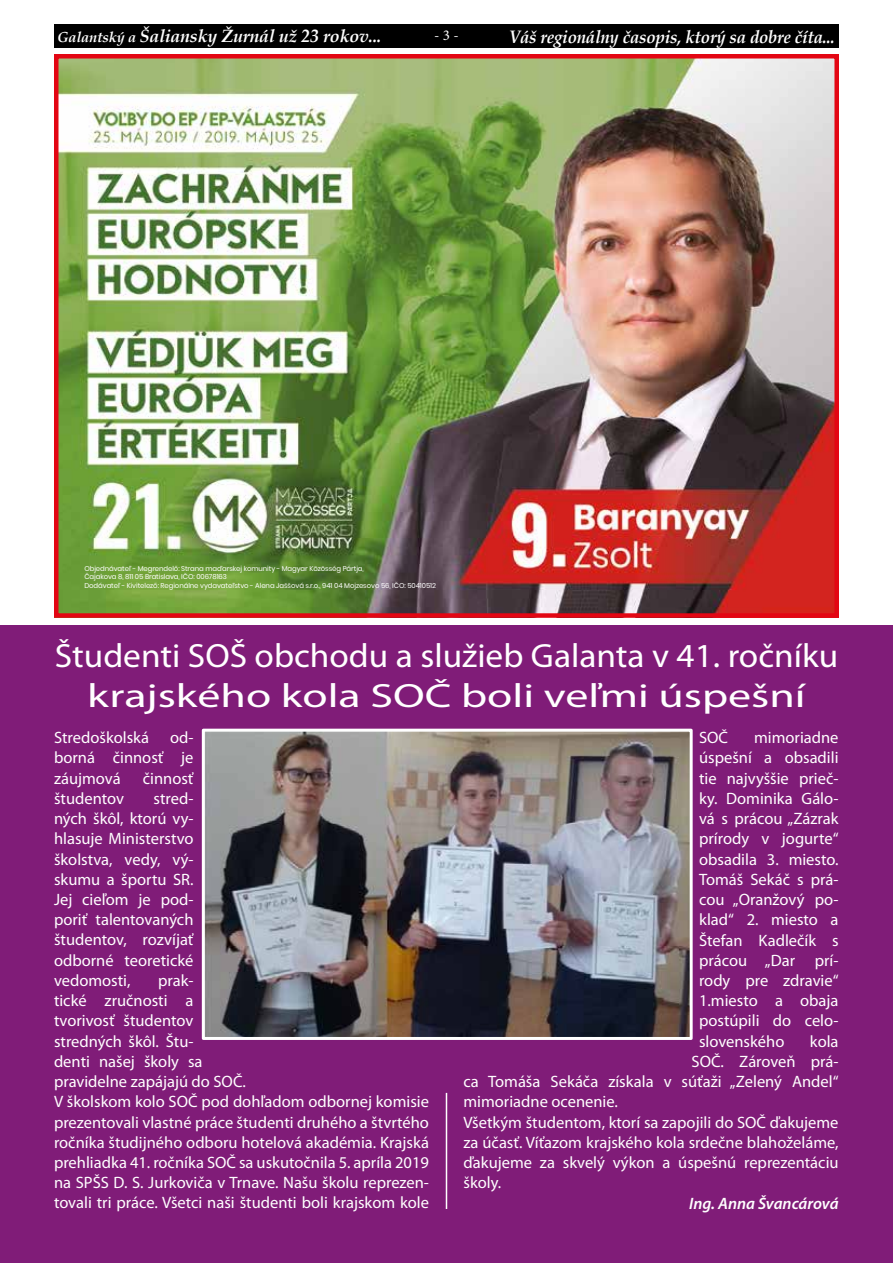
<style>
.page{position:relative;width:893px;height:1263px;background:#fff}
.page>*{position:absolute;margin:0;border:0;box-sizing:border-box;transform-origin:0 0}
.t1{font:33.6px/40.3px "Myriad Pro";color:#fff;text-align:center;scale:1.05 1}
.t2{font:italic 700 18px "Book Antiqua";letter-spacing:-.01em;color:#fff;scale:.93 1}
.t3{font:italic 700 17.7px "Book Antiqua";letter-spacing:-.01em;color:#fff}
.t4{font:16.5px/20.2px "Myriad Pro";color:#fff;text-align:justify}
.t5{font:italic 600 16.5px "Myriad Pro";color:#fff}
.t6{font:15px "Minion Pro";color:#fff}
.t7{font:6.9px/8.2px "Poppins";letter-spacing:-.01em;color:#fff}
.s1{font-size:14.55px}
</style>
<div class="page">
<img style="left:59px;top:59px;width:775px;height:554px">
<div style="left:54px;top:54px;width:785px;height:564px;border:4px solid #e30613"></div>
<div style="left:0;top:625px;width:893px;height:638px;background:#801c78"></div>
<img style="left:206px;top:733px;width:483px;height:303px">
<div style="left:202px;top:729px;width:491px;height:311px;border:3px solid #fff"></div>
<hr style="left:446px;top:1093px;width:1px;height:116px;background:#fff">
<div style="left:54px;top:24px;width:785px;height:24px;background:#000"></div>
<p class="t3" style="left:57px;top:24px;width:326px"><span class="s1">Galantský a</span> Šaliansky Žurnál už 23 rokov...</p>
<p class="t6" style="left:434px;top:26px;width:26px">- 3 -</p>
<p class="t2" style="left:509px;top:24px;width:352px">Váš regionálny časopis, ktorý sa dobre číta...</p>
<p class="t7" style="left:84px;top:565px;width:353px">Objednávateľ - Megrendelő: Strana maďarskej komunity - Magyar Közösség Pártja,<br>Čajakova 8, 811 05 Bratislava, IČO: 00678163<br>Dodávateľ - Kivitelező: Regionálne vydavateľstvo - Alena Jaššová s.r.o., 941 04 Mojzesovo 56, IČO: 50410512</p>
<h1 class="t1" style="left:55px;top:636px;width:748px">Študenti SOŠ obchodu a služieb Galanta v 41. ročníku krajského kola SOČ boli veľmi úspešní</h1>
<p class="t4" style="left:54px;top:728px;width:97px">Stredoškolská</p>
<p class="t4" style="left:699px;top:728px;width:31px">SOČ</p>
<p class="t4" style="left:54px;top:728px;width:141px;text-indent:116px">od&shy;borná činnosť je záujmová</p>
<p class="t4" style="left:699px;top:728px;width:141px;text-indent:55px">mimoriadne úspešní a obsadili tie najvyššie prieč&shy;ky. Dominika Gálo&shy;vá s prácou „Zázrak prírody v jogurte“ obsadila 3. miesto.<br>Tomáš Sekáč s prá&shy;cou „Oranžový po&shy;klad“ 2. miesto a Štefan Kadlečík s prácou „Dar prí&shy;rody pre zdravie“ 1.miesto a obaja postúpili do celo&shy;slovenského</p>
<p class="t4" style="left:143px;top:768px;width:52px">činnosť</p>
<p class="t4" style="left:54px;top:788px;width:141px;text-indent:100px">stred&shy;ných škôl, ktorú vy&shy;hlasuje Ministerstvo školstva, vedy, vý&shy;skumu a športu SR.<br>Jej cieľom je pod&shy;poriť talentovaných študentov, rozvíjať odborné teoretické vedomosti,</p>
<p class="t4" style="left:54px;top:788px;width:71px">študentov</p>
<p class="t4" style="left:54px;top:970px;width:377px;text-align:left;text-indent:104px">prak-<br>tické zručnosti a<br>tvorivosť študentov<br>stredných škôl. Štu-<br>denti našej školy sa<br>pravidelne zapájajú do SOČ.<br>V školskom kolo SOČ pod dohľadom odbornej komisie prezentovali vlastné práce študenti druhého a štvrtého ročníka študijného odboru hotelová akadémia. Krajská prehliadka 41. ročníka SOČ sa uskutočnila 5. apríla 2019 na SPŠS D. S. Jurkoviča v Trnave. Našu školu reprezen&shy;tovali tri práce. Všetci naši študenti boli krajskom kole</p>
<p class="t4" style="left:810px;top:1031px;width:30px">kola</p>
<p class="t4" style="left:691px;top:1051px;width:149px">SOČ. Zároveň prá-</p>
<p class="t4" style="left:463px;top:1072px;width:377px">ca Tomáša Sekáča získala v súťaži „Zelený Andel“</p>
<p class="t4" style="left:463px;top:1092px;width:156px">mimoriadne ocenenie.</p>
<p class="t4" style="left:463px;top:1112px;width:376px">Všetkým študentom, ktorí sa zapojili do SOČ ďakujeme</p>
<p class="t4" style="left:463px;top:1132px;width:377px">za účasť. Víťazom krajského kola srdečne blahoželáme,</p>
<p class="t4" style="left:463px;top:1153px;width:377px">ďakujeme za skvelý výkon a úspešnú reprezentáciu</p>
<p class="t4" style="left:463px;top:1173px;width:39px">školy.</p>
<p class="t5" style="left:689px;top:1194px;width:151px">Ing. Anna Švancárová</p>
</div>
